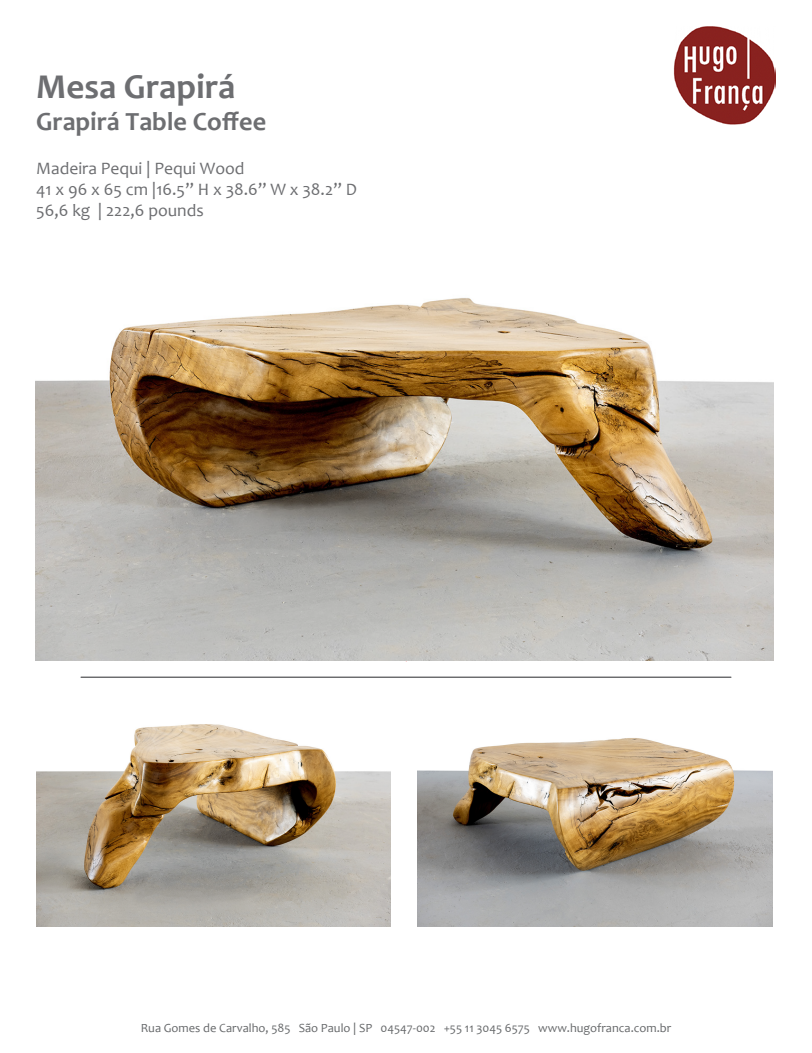
<style>
.page{position:relative;width:812px;height:1053px;background:#fff}
.page>*{position:absolute;margin:0;border:0;box-sizing:border-box;transform-origin:0 0}
.t1{font:700 35px "Candara";color:#6d6e71}
.t2{font:700 26.25px "Candara";color:#6d6e71}
.t3{font:17.5px/21px "Candara";color:#6d6e71}
.t4{font:12.5px "Candara";color:#67696b}
</style>
<div class="page">
<img style="left:673px;top:26px;width:101px;height:98px">
<hr style="left:81px;top:676px;width:650px;height:1px;background:#58595b">
<img style="left:35px;top:298px;width:738px;height:363px">
<img style="left:36px;top:724px;width:354px;height:202px">
<img style="left:417px;top:738px;width:355px;height:188px">
<h1 class="t1" style="left:36px;top:65px;width:201px">Mesa Grapirá</h1>
<h2 class="t2" style="left:36px;top:105px;width:231px">Grapirá Table Coffee</h2>
<h3 class="t3" style="left:36px;top:158px;width:322px">Madeira Pequi | Pequi Wood<br>41 x 96 x 65 cm |16.5” H x 38.6” W x 38.2” D<br>56,6 kg | 222,6 pounds</h3>
<p class="t4" style="left:141px;top:1020px;width:532px">Rua Gomes de Carvalho, 585 São Paulo | SP 04547-002 +55 11 3045 6575 www.hugofranca.com.br</p>
</div>
